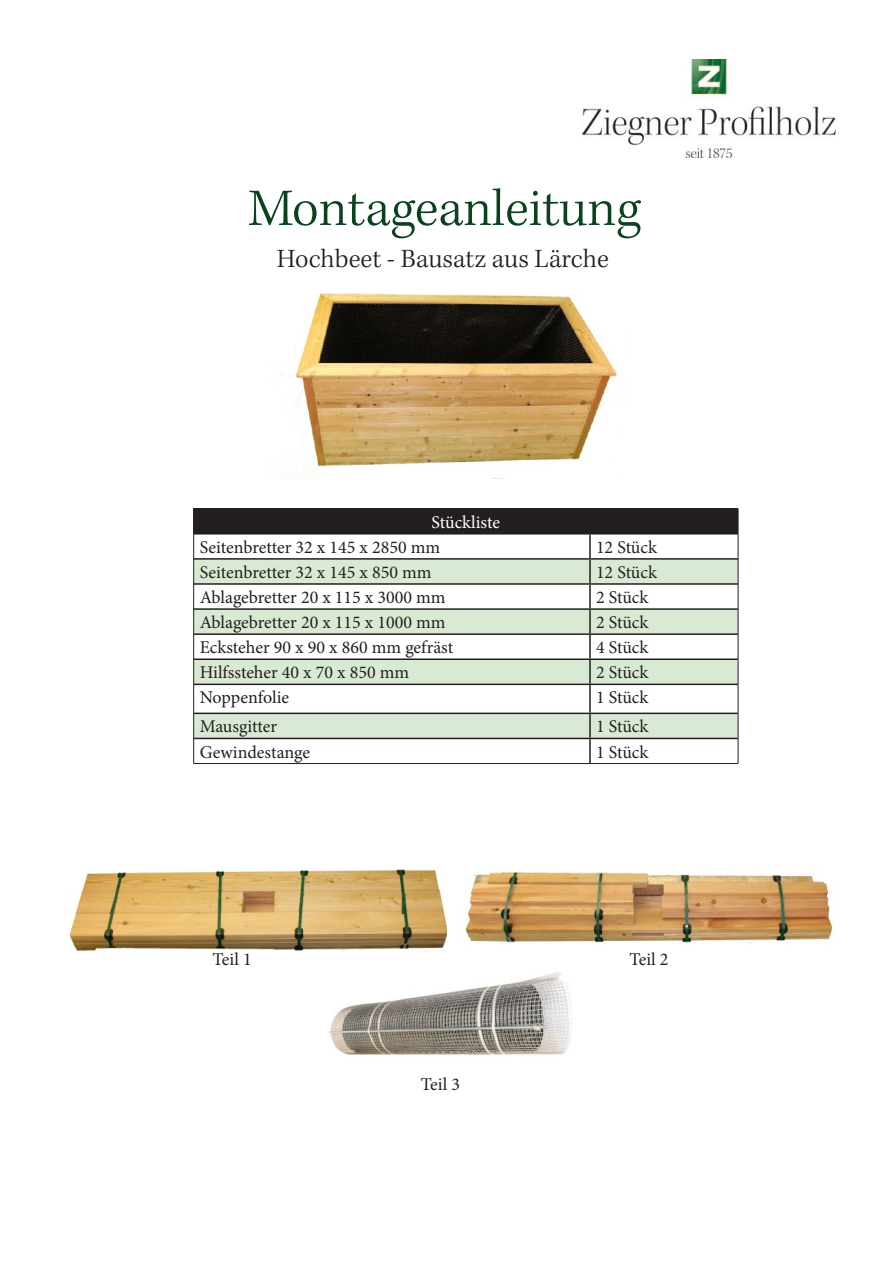
<style>
.page{position:relative;width:893px;height:1263px;background:#fff}
.page>*{position:absolute;margin:0;border:0;box-sizing:border-box;transform-origin:0 0}
.t1{font:300 54px "Kepler Std";color:#0b411e}
.t2{font:300 27px "Kepler Std";color:#231f20}
.t3{font:18px "Minion Pro";color:#231f20}
.t4{font:18px "Minion Pro";letter-spacing:-.005em;color:#fff}
</style>
<div class="page">
<img style="left:295px;top:293px;width:323px;height:177px">
<img style="left:582px;top:59px;width:254px;height:99px">
<img style="left:70px;top:869px;width:376px;height:82px">
<img style="left:465px;top:871px;width:368px;height:72px">
<div style="left:194px;top:509px;width:544px;height:25px;background:#231f20"></div>
<svg style="left:194px;top:560px;width:544px;height:178px;fill:#d9e9d3"></svg>
<hr style="left:193px;top:508px;width:397px;height:1px;background:#231f20">
<hr style="left:590px;top:508px;width:148px;height:1px;background:#231f20">
<svg style="left:193px;top:509px;width:1px;height:254px"></svg>
<svg style="left:738px;top:509px;width:1px;height:254px"></svg>
<hr style="left:193px;top:763px;width:397px;height:1px;background:#231f20">
<hr style="left:590px;top:763px;width:148px;height:1px;background:#231f20">
<hr style="left:589px;top:534px;width:2px;height:24px;background:#231f20">
<hr style="left:194px;top:558px;width:396px;height:2px;background:#231f20">
<hr style="left:590px;top:558px;width:148px;height:2px;background:#231f20">
<hr style="left:589px;top:560px;width:2px;height:23px;background:#231f20">
<hr style="left:194px;top:583px;width:396px;height:2px;background:#231f20">
<hr style="left:590px;top:583px;width:148px;height:2px;background:#231f20">
<hr style="left:589px;top:585px;width:2px;height:23px;background:#231f20">
<hr style="left:194px;top:608px;width:396px;height:2px;background:#231f20">
<hr style="left:590px;top:608px;width:148px;height:2px;background:#231f20">
<hr style="left:589px;top:610px;width:2px;height:23px;background:#231f20">
<hr style="left:194px;top:633px;width:396px;height:2px;background:#231f20">
<hr style="left:590px;top:633px;width:148px;height:2px;background:#231f20">
<hr style="left:589px;top:635px;width:2px;height:23px;background:#231f20">
<hr style="left:194px;top:658px;width:396px;height:2px;background:#231f20">
<hr style="left:590px;top:658px;width:148px;height:2px;background:#231f20">
<hr style="left:589px;top:660px;width:2px;height:24px;background:#231f20">
<hr style="left:194px;top:684px;width:396px;height:1px;background:#231f20">
<hr style="left:590px;top:684px;width:148px;height:1px;background:#231f20">
<hr style="left:589px;top:685px;width:2px;height:28px;background:#231f20">
<hr style="left:194px;top:713px;width:396px;height:1px;background:#231f20">
<hr style="left:590px;top:713px;width:148px;height:1px;background:#231f20">
<hr style="left:589px;top:714px;width:2px;height:24px;background:#231f20">
<hr style="left:194px;top:738px;width:396px;height:1px;background:#231f20">
<hr style="left:590px;top:738px;width:148px;height:1px;background:#231f20">
<hr style="left:589px;top:739px;width:2px;height:24px;background:#231f20">
<img style="left:329px;top:973px;width:243px;height:82px">
<h1 class="t1" style="left:248px;top:178px;width:394px">Montageanleitung</h1>
<h2 class="t2" style="left:277px;top:244px;width:334px">Hochbeet - Bausatz aus Lärche</h2>
<p class="t4" style="left:432px;top:510px;width:70px">Stückliste</p>
<p class="t3" style="left:200px;top:535px;width:242px">Seitenbretter 32 x 145 x 2850 mm</p>
<p class="t3" style="left:596px;top:535px;width:62px">12 Stück</p>
<p class="t3" style="left:200px;top:560px;width:233px">Seitenbretter 32 x 145 x 850 mm</p>
<p class="t3" style="left:596px;top:560px;width:62px">12 Stück</p>
<p class="t3" style="left:200px;top:585px;width:248px">Ablagebretter 20 x 115 x 3000 mm</p>
<p class="t3" style="left:596px;top:585px;width:54px">2 Stück</p>
<p class="t3" style="left:200px;top:610px;width:248px">Ablagebretter 20 x 115 x 1000 mm</p>
<p class="t3" style="left:596px;top:610px;width:54px">2 Stück</p>
<p class="t3" style="left:200px;top:635px;width:255px">Ecksteher 90 x 90 x 860 mm gefräst</p>
<p class="t3" style="left:596px;top:635px;width:54px">4 Stück</p>
<p class="t3" style="left:200px;top:660px;width:211px">Hilfssteher 40 x 70 x 850 mm</p>
<p class="t3" style="left:596px;top:660px;width:54px">2 Stück</p>
<p class="t3" style="left:200px;top:686px;width:91px">Noppenfolie</p>
<p class="t3" style="left:596px;top:686px;width:54px">1 Stück</p>
<p class="t3" style="left:200px;top:715px;width:79px">Mausgitter</p>
<p class="t3" style="left:596px;top:715px;width:54px">1 Stück</p>
<p class="t3" style="left:200px;top:740px;width:112px">Gewindestange</p>
<p class="t3" style="left:596px;top:740px;width:54px">1 Stück</p>
<p class="t3" style="left:213px;top:947px;width:41px">Teil 1</p>
<p class="t3" style="left:629px;top:947px;width:41px">Teil 2</p>
<p class="t3" style="left:421px;top:1073px;width:41px">Teil 3</p>
</div>
